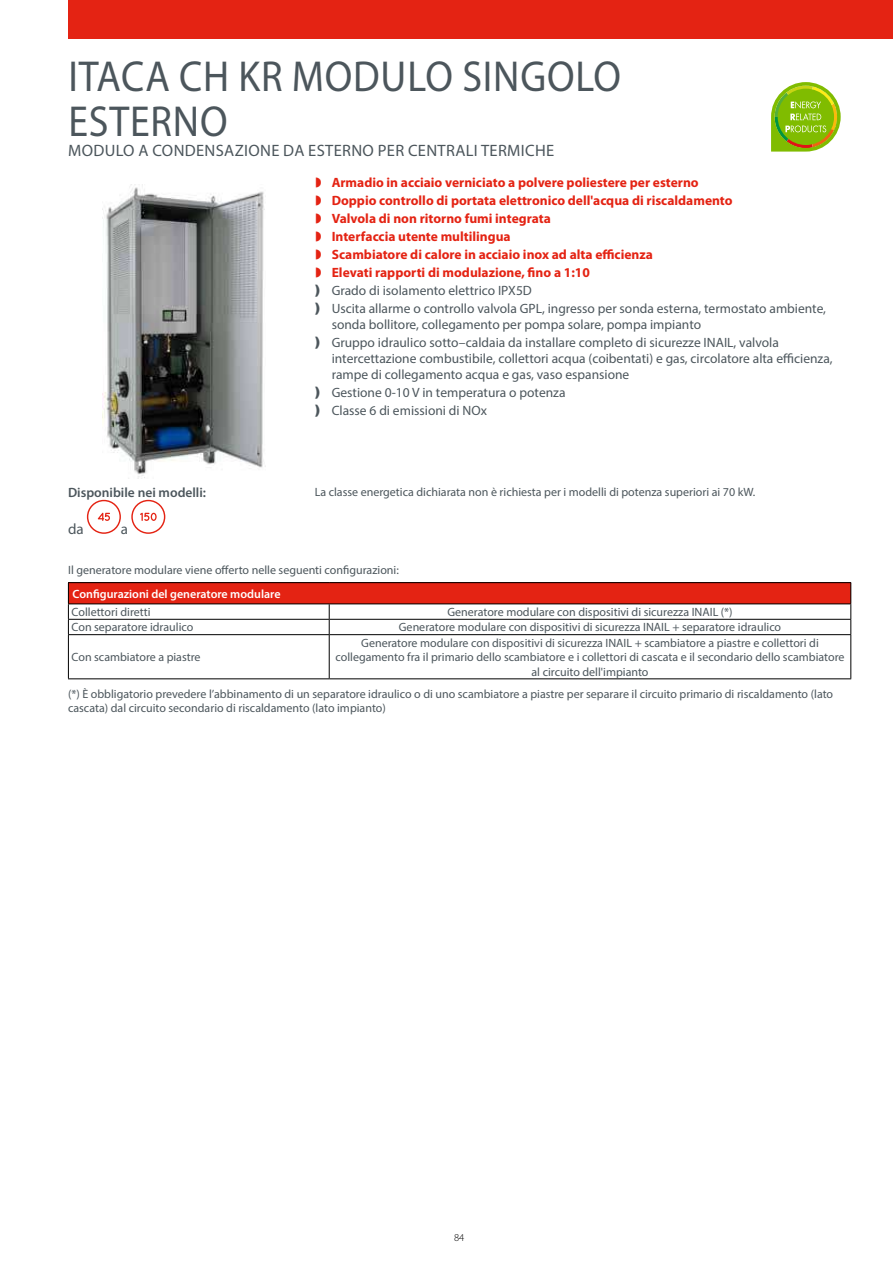
<style>
.page{position:relative;width:893px;height:1263px;background:#fff}
.page>*{position:absolute;margin:0;border:0;box-sizing:border-box;transform-origin:0 0}
.t1{font:43.5px/45px "Myriad Pro";letter-spacing:.02em;color:#4c565c;scale:.92 1}
.t2{font:16.5px "Myriad Pro";letter-spacing:.02em;color:#4c565c}
.t3{font:15px "Myriad Pro";color:#4c565c}
.t4{font:13.5px/17.9px "Myriad Pro";color:#4c565c}
.t5{font:700 13.5px/17.9px "Myriad Pro";color:#e42313}
.t6{font:600 13.5px "Myriad Pro";color:#4c565c}
.t7{font:12px/14.4px "Myriad Pro";color:#4c565c;text-align:center}
.t8{font:600 12px "Myriad Pro";color:#fff}
.t9{font:300 10.5px "Myriad Pro";color:#000}
</style>
<div class="page">
<div style="left:68px;top:0;width:825px;height:38px;background:#e42313"></div>
<svg style="left:771px;top:82px;width:70px;height:70px"></svg>
<img style="left:102px;top:185px;width:164px;height:293px">
<svg style="left:87px;top:500px;width:34px;height:34px"></svg>
<svg style="left:131px;top:500px;width:34px;height:34px"></svg>
<div style="left:68px;top:583px;width:783px;height:21px;background:#e42313"></div>
<hr style="left:68px;top:582px;width:261px;height:1px;background:#000">
<hr style="left:329px;top:582px;width:522px;height:1px;background:#000">
<hr style="left:68px;top:603px;width:261px;height:1px;background:#000">
<hr style="left:329px;top:603px;width:522px;height:1px;background:#000">
<hr style="left:68px;top:619px;width:261px;height:1px;background:#000">
<svg style="left:68px;top:583px;width:1px;height:51px"></svg>
<hr style="left:329px;top:619px;width:522px;height:1px;background:#000">
<svg style="left:329px;top:604px;width:1px;height:30px"></svg>
<svg style="left:850px;top:583px;width:1px;height:51px"></svg>
<hr style="left:68px;top:634px;width:261px;height:1px;background:#000">
<hr style="left:68px;top:635px;width:1px;height:43px;background:#000">
<hr style="left:68px;top:678px;width:261px;height:1px;background:#000">
<hr style="left:329px;top:634px;width:522px;height:1px;background:#000">
<hr style="left:329px;top:635px;width:1px;height:43px;background:#000">
<hr style="left:850px;top:635px;width:1px;height:43px;background:#000">
<hr style="left:329px;top:678px;width:522px;height:1px;background:#000">
<h1 class="t1" style="left:68px;top:54px;width:602px">ITACA CH KR MODULO SINGOLO<br>ESTERNO</h1>
<h2 class="t2" style="left:68px;top:140px;width:487px">MODULO A CONDENSAZIONE DA ESTERNO PER CENTRALI TERMICHE</h2>
<p class="t5" style="left:332px;top:173px;width:402px">Armadio in acciaio verniciato a polvere poliestere per esterno Doppio controllo di portata elettronico dell'acqua di riscaldamento Valvola di non ritorno fumi integrata<br>Interfaccia utente multilingua<br>Scambiatore di calore in acciaio inox ad alta efficienza<br>Elevati rapporti di modulazione, fino a 1:10</p>
<p class="t4" style="left:332px;top:281px;width:496px">Grado di isolamento elettrico IPX5D<br>Uscita allarme o controllo valvola GPL, ingresso per sonda esterna, termostato ambiente,</p>
<p class="t4" style="left:332px;top:315px;width:449px">sonda bollitore, collegamento per pompa solare, pompa impianto<br>Gruppo idraulico sotto–caldaia da installare completo di sicurezze INAIL, valvola</p>
<p class="t4" style="left:332px;top:350px;width:502px;line-height:16.2px">intercettazione combustibile, collettori acqua (coibentati) e gas, circolatore alta efficienza, rampe di collegamento acqua e gas, vaso espansione</p>
<p class="t4" style="left:332px;top:383px;width:235px">Gestione 0-10 V in temperatura o potenza<br>Classe 6 di emissioni di NOx</p>
<p class="t6" style="left:68px;top:484px;width:140px">Disponibile nei modelli:</p>
<p class="t3" style="left:68px;top:519px;width:17px">da</p>
<p class="t3" style="left:121px;top:519px;width:9px">a</p>
<p class="t7" style="left:315px;top:484px;width:442px">La classe energetica dichiarata non è richiesta per i modelli di potenza superiori ai 70 kW.</p>
<p class="t7" style="left:68px;top:562px;width:332px">Il generatore modulare viene offerto nelle seguenti configurazioni:</p>
<p class="t8" style="left:73px;top:586px;width:209px">Configurazioni del generatore modulare</p>
<p class="t7" style="left:72px;top:605px;width:81px">Collettori diretti</p>
<p class="t7" style="left:447px;top:605px;width:287px">Generatore modulare con dispositivi di sicurezza INAIL (*)</p>
<p class="t7" style="left:72px;top:620px;width:123px">Con separatore idraulico</p>
<p class="t7" style="left:399px;top:620px;width:384px">Generatore modulare con dispositivi di sicurezza INAIL + separatore idraulico</p>
<p class="t7" style="left:72px;top:650px;width:131px">Con scambiatore a piastre</p>
<p class="t7" style="left:335px;top:635px;width:511px">Generatore modulare con dispositivi di sicurezza INAIL + scambiatore a piastre e collettori di collegamento fra il primario dello scambiatore e i collettori di cascata e il secondario dello scambiatore al circuito dell'impianto</p>
<p class="t7" style="left:68px;top:686px;width:767px;text-align:left">(*) È obbligatorio prevedere l’abbinamento di un separatore idraulico o di uno scambiatore a piastre per separare il circuito primario di riscaldamento (lato cascata) dal circuito secondario di riscaldamento (lato impianto)</p>
<p class="t9" style="left:454px;top:1231px;width:12px">84</p>
</div>
